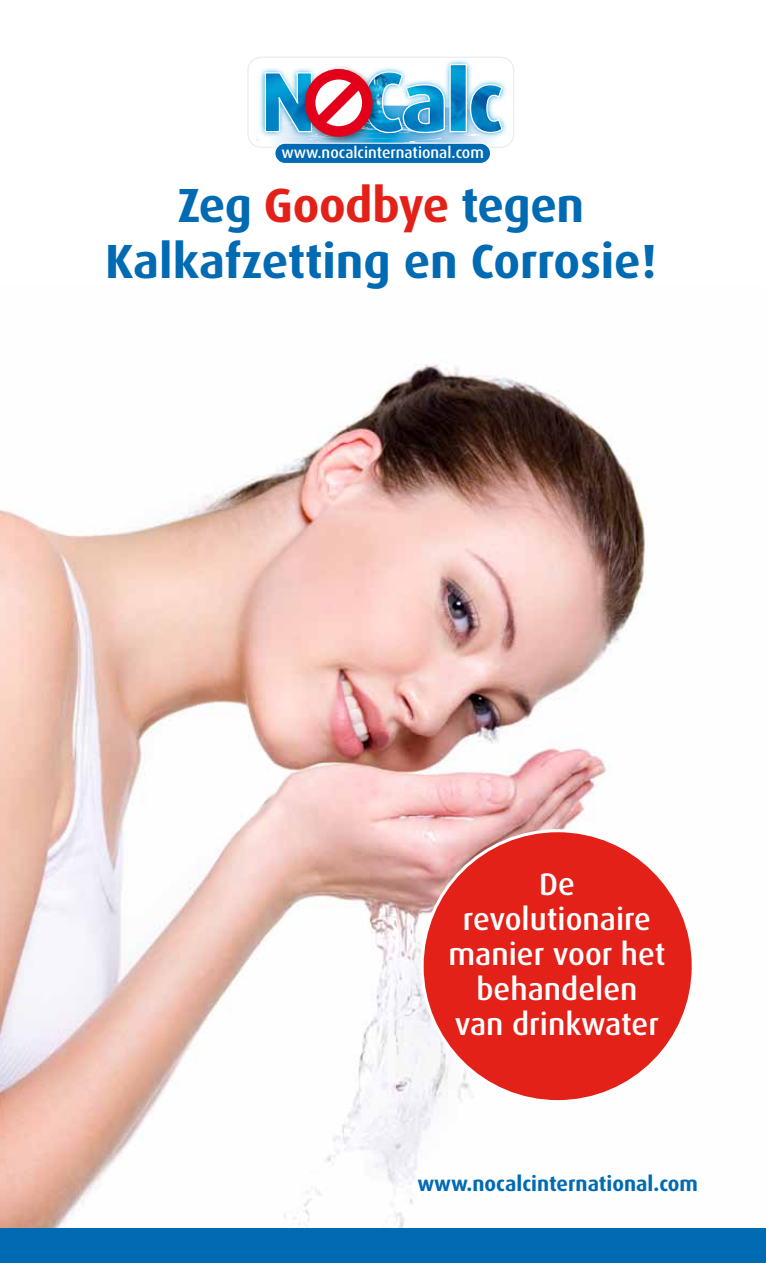
<style>
.page{position:relative;width:766px;height:1263px;background:#fff}
.page>*{position:absolute;margin:0;border:0;box-sizing:border-box;transform-origin:0 0}
.t1{font:700 48px/55.5px "Dax";letter-spacing:-.005em;color:#006ab3;text-align:center}
.t2{font:500 31.2px/34.8px "Dax";color:#fff;text-align:center}
.t3{font:700 21px "Dax";color:#006ab3}
.t4{font:500 15.75px "Dax";color:#fff}
.s1{color:#e32119}
</style>
<div class="page">
<img style="left:1px;top:363px;width:764px;height:866px">
<div style="left:0;top:1229px;width:765px;height:34px;background:#006ab3"></div>
<div style="left:422px;top:831px;width:271px;height:270px;background:#e32119;border-radius:50%"></div>
<svg style="left:249px;top:63px;width:263px;height:83px"></svg>
<div style="left:247px;top:57px;width:267px;height:91px;border:1px solid #eceded;border-radius:13px"></div>
<div style="left:275px;top:143px;width:215px;height:20px;background:#006ab3;border-radius:10px"></div>
<div style="left:274px;top:143px;width:217px;height:21px;border:1px solid #fff;border-radius:10px"></div>
<p class="t4" style="left:281px;top:144px;width:204px">www.nocalcinternational.com</p>
<h1 class="t1" style="left:105px;top:178px;width:553px">Zeg <span class="s1">Goodbye</span> tegen<br>Kalkafzetting en Corrosie!</h1>
<p class="t2" style="left:448px;top:867px;width:218px">De revolutionaire manier voor het behandelen van drinkwater</p>
<p class="t3" style="left:417px;top:1171px;width:282px">www.nocalcinternational.com</p>
</div>
